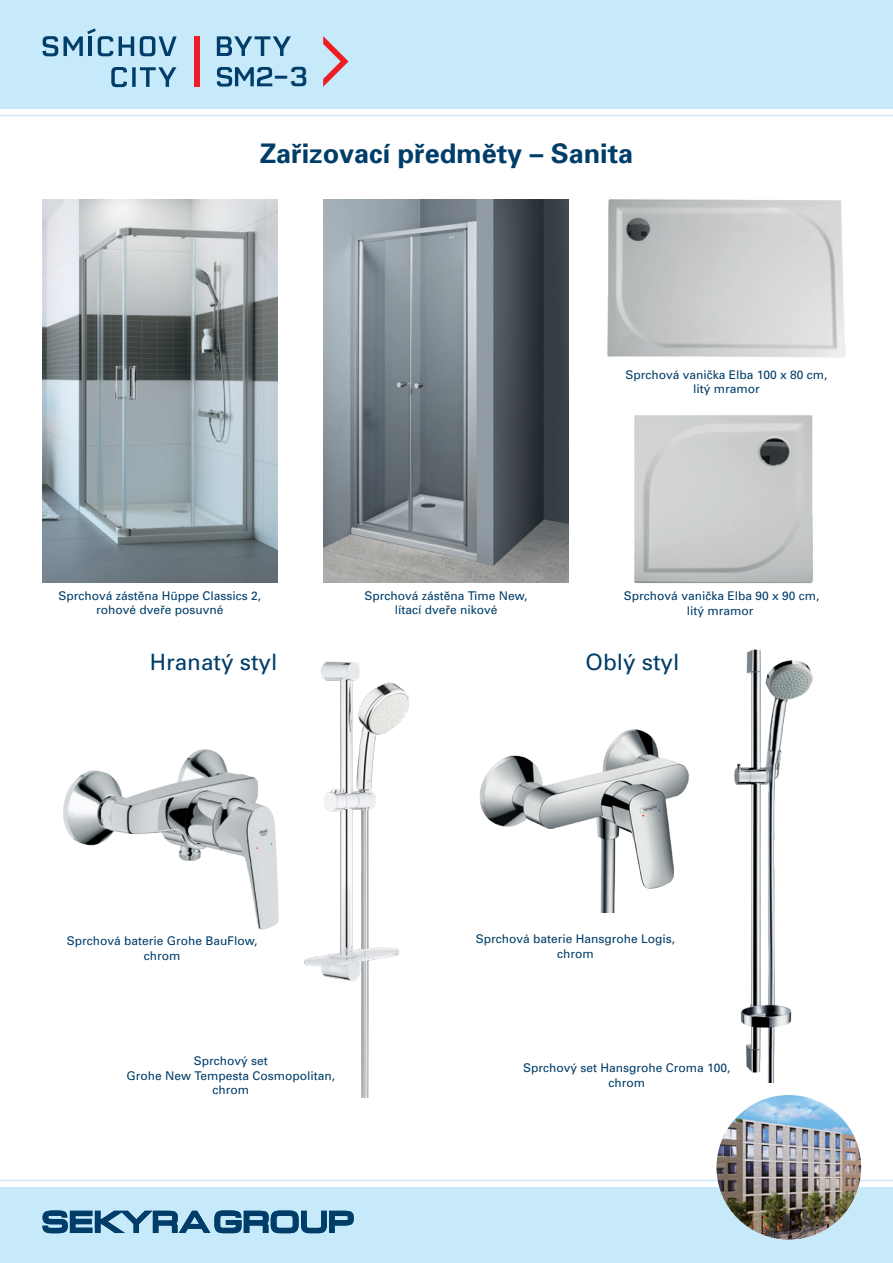
<style>
.page{position:relative;width:893px;height:1263px;background:#fff}
.page>*{position:absolute;margin:0;border:0;box-sizing:border-box;transform-origin:0 0}
.t1{font:700 27px "Univers CE";color:#003d69}
.t2{font:26.7px "Erbaum";color:#003d69}
.t3{font:22.5px "Univers CE";color:#003d69}
.t4{font:12px/14.4px "Univers CE";color:#003d69;text-align:center}
</style>
<div class="page">
<div style="left:0;top:1187px;width:893px;height:76px;background:#c6eafa"></div>
<hr style="left:0;top:1180px;width:893px;height:1px;background:#c6eafa">
<div style="left:0;top:0;width:893px;height:108px;background:#c6eafa"></div>
<hr style="left:0;top:115px;width:893px;height:1px;background:#c6eafa">
<img style="left:716px;top:1095px;width:145px;height:144px;border-radius:72px">
<svg style="left:43px;top:1210px;width:311px;height:23px"></svg>
<svg style="left:217px;top:67px;width:55px;height:20px"></svg>
<svg style="left:323px;top:36px;width:26px;height:51px"></svg>
<div style="left:194px;top:36px;width:5px;height:51px;background:#ee1d23"></div>
<svg style="left:217px;top:36px;width:74px;height:20px"></svg>
<svg style="left:111px;top:67px;width:65px;height:20px"></svg>
<svg style="left:140px;top:36px;width:37px;height:20px"></svg>
<svg style="left:119px;top:36px;width:15px;height:20px"></svg>
<svg style="left:64px;top:28px;width:49px;height:28px"></svg>
<svg style="left:43px;top:36px;width:15px;height:20px"></svg>
<img style="left:607px;top:199px;width:239px;height:159px">
<img style="left:634px;top:415px;width:179px;height:168px">
<img style="left:63px;top:749px;width:216px;height:181px">
<img style="left:480px;top:729px;width:209px;height:183px">
<img style="left:323px;top:200px;width:246px;height:382px">
<img style="left:43px;top:200px;width:234px;height:382px">
<img style="left:735px;top:649px;width:77px;height:433px">
<img style="left:304px;top:661px;width:105px;height:437px">
<h2 class="t2" style="left:273px;top:58px;width:36px">–3</h2>
<p class="t1" style="left:260px;top:138px;width:375px">Zařizovací předměty – Sanita</p>
<p class="t4" style="left:625px;top:367px;width:204px">Sprchová vanička Elba 100 x 80 cm, litý mramor</p>
<p class="t4" style="left:59px;top:589px;width:204px">Sprchová zástěna Hüppe Classics 2, rohové dveře posuvné</p>
<p class="t4" style="left:364px;top:589px;width:165px">Sprchová zástěna Time New, lítací dveře nikové</p>
<p class="t4" style="left:624px;top:589px;width:197px">Sprchová vanička Elba 90 x 90 cm, litý mramor</p>
<p class="t3" style="left:150px;top:650px;width:129px">Hranatý styl</p>
<p class="t3" style="left:586px;top:650px;width:95px">Oblý styl</p>
<p class="t4" style="left:67px;top:934px;width:192px">Sprchová baterie Grohe BauFlow, chrom</p>
<p class="t4" style="left:476px;top:932px;width:201px">Sprchová baterie Hansgrohe Logis, chrom</p>
<p class="t4" style="left:126px;top:1054px;width:210px">Sprchový set<br>Grohe New Tempesta Cosmopolitan, chrom</p>
<p class="t4" style="left:523px;top:1061px;width:209px">Sprchový set Hansgrohe Croma 100, chrom</p>
</div>
